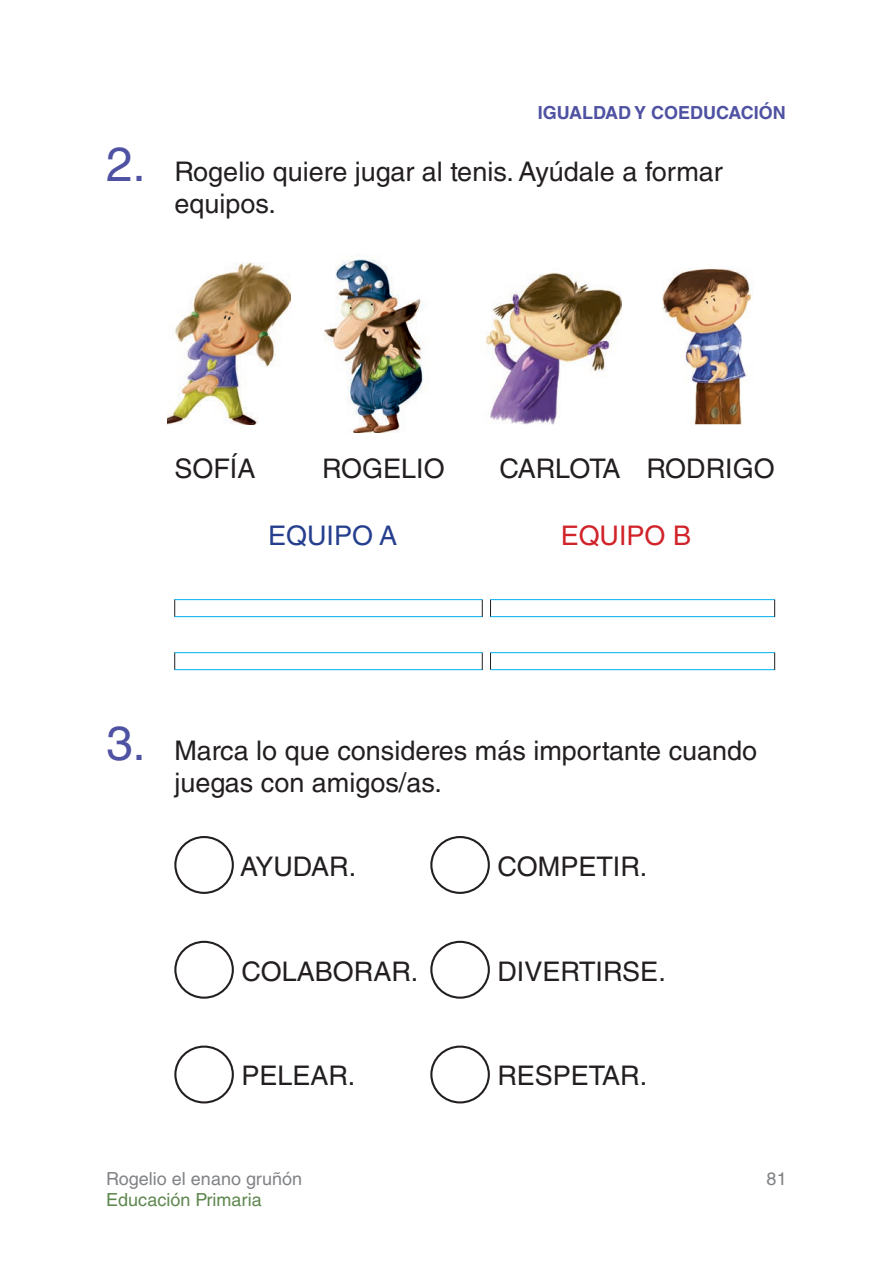
<style>
.page{position:relative;width:893px;height:1263px;background:#fff}
.page>*{position:absolute;margin:0;border:0;box-sizing:border-box;transform-origin:0 0}
.t1{font:27px/32.4px "Helvetica LT Std";color:#231f20}
.t2{font:27px "Helvetica LT Std";color:#253f8e}
.t3{font:27px "Helvetica LT Std";color:#d1232a}
.t4{font:18px "Helvetica LT Std";color:#808285}
.t5{font:700 18px "Helvetica LT Std";color:#4f51a2}
.t6{font:18px "Helvetica LT Std";color:#5f874f}
.s1{font-size:48px;color:#4f51a2}
</style>
<div class="page">
<img style="left:168px;top:263px;width:123px;height:161px">
<img style="left:325px;top:255px;width:98px;height:177px">
<img style="left:485px;top:272px;width:137px;height:152px">
<img style="left:662px;top:268px;width:91px;height:156px">
<svg style="left:174px;top:599px;width:1px;height:18px"></svg>
<hr style="left:175px;top:599px;width:307px;height:1px;background:#00aeef">
<hr style="left:175px;top:616px;width:307px;height:1px;background:#00aeef">
<svg style="left:482px;top:600px;width:1px;height:17px"></svg>
<svg style="left:490px;top:600px;width:1px;height:16px"></svg>
<hr style="left:490px;top:599px;width:285px;height:1px;background:#00aeef">
<hr style="left:490px;top:616px;width:285px;height:1px;background:#00aeef">
<svg style="left:774px;top:600px;width:1px;height:17px"></svg>
<svg style="left:174px;top:652px;width:1px;height:18px"></svg>
<hr style="left:175px;top:652px;width:307px;height:1px;background:#00aeef">
<hr style="left:175px;top:669px;width:307px;height:1px;background:#00aeef">
<svg style="left:482px;top:653px;width:1px;height:17px"></svg>
<svg style="left:490px;top:653px;width:1px;height:16px"></svg>
<hr style="left:490px;top:652px;width:285px;height:1px;background:#00aeef">
<hr style="left:490px;top:669px;width:285px;height:1px;background:#00aeef">
<svg style="left:774px;top:653px;width:1px;height:17px"></svg>
<div style="left:174px;top:836px;width:60px;height:58px;border:2px solid #231f20;border-radius:50%"></div>
<div style="left:430px;top:836px;width:60px;height:58px;border:2px solid #231f20;border-radius:50%"></div>
<div style="left:174px;top:941px;width:60px;height:58px;border:2px solid #231f20;border-radius:50%"></div>
<div style="left:430px;top:941px;width:60px;height:58px;border:2px solid #231f20;border-radius:50%"></div>
<div style="left:174px;top:1045px;width:60px;height:58px;border:2px solid #231f20;border-radius:50%"></div>
<div style="left:430px;top:1045px;width:60px;height:58px;border:2px solid #231f20;border-radius:50%"></div>
<p class="t5" style="left:538px;top:102px;width:249px">IGUALDAD Y COEDUCACIÓN</p>
<p class="t1" style="left:174px;top:155px;width:550px;text-indent:-68px"><span class="s1">2.</span> Rogelio quiere jugar al tenis. Ayúdale a formar equipos.</p>
<p class="t1" style="left:174px;top:453px;width:83px">SOFÍA</p>
<p class="t1" style="left:322px;top:453px;width:124px">ROGELIO</p>
<p class="t1" style="left:499px;top:453px;width:277px">CARLOTA RODRIGO</p>
<p class="t2" style="left:268px;top:520px;width:130px">EQUIPO A</p>
<p class="t3" style="left:561px;top:520px;width:132px">EQUIPO B</p>
<p class="t1" style="left:174px;top:734px;width:584px;text-indent:-68px"><span class="s1">3.</span> Marca lo que consideres más importante cuando juegas con amigos/as.</p>
<p class="t1" style="left:240px;top:850px;width:118px">AYUDAR.</p>
<p class="t1" style="left:497px;top:850px;width:152px">COMPETIR.</p>
<p class="t1" style="left:241px;top:955px;width:179px">COLABORAR.</p>
<p class="t1" style="left:497px;top:955px;width:170px">DIVERTIRSE.</p>
<p class="t1" style="left:241px;top:1060px;width:116px">PELEAR.</p>
<p class="t1" style="left:497px;top:1060px;width:151px">RESPETAR.</p>
<p class="t4" style="left:106px;top:1168px;width:197px">Rogelio el enano gruñón</p>
<p class="t6" style="left:106px;top:1190px;width:157px">Educación Primaria</p>
<p class="t4" style="left:767px;top:1168px;width:22px">81</p>
</div>
